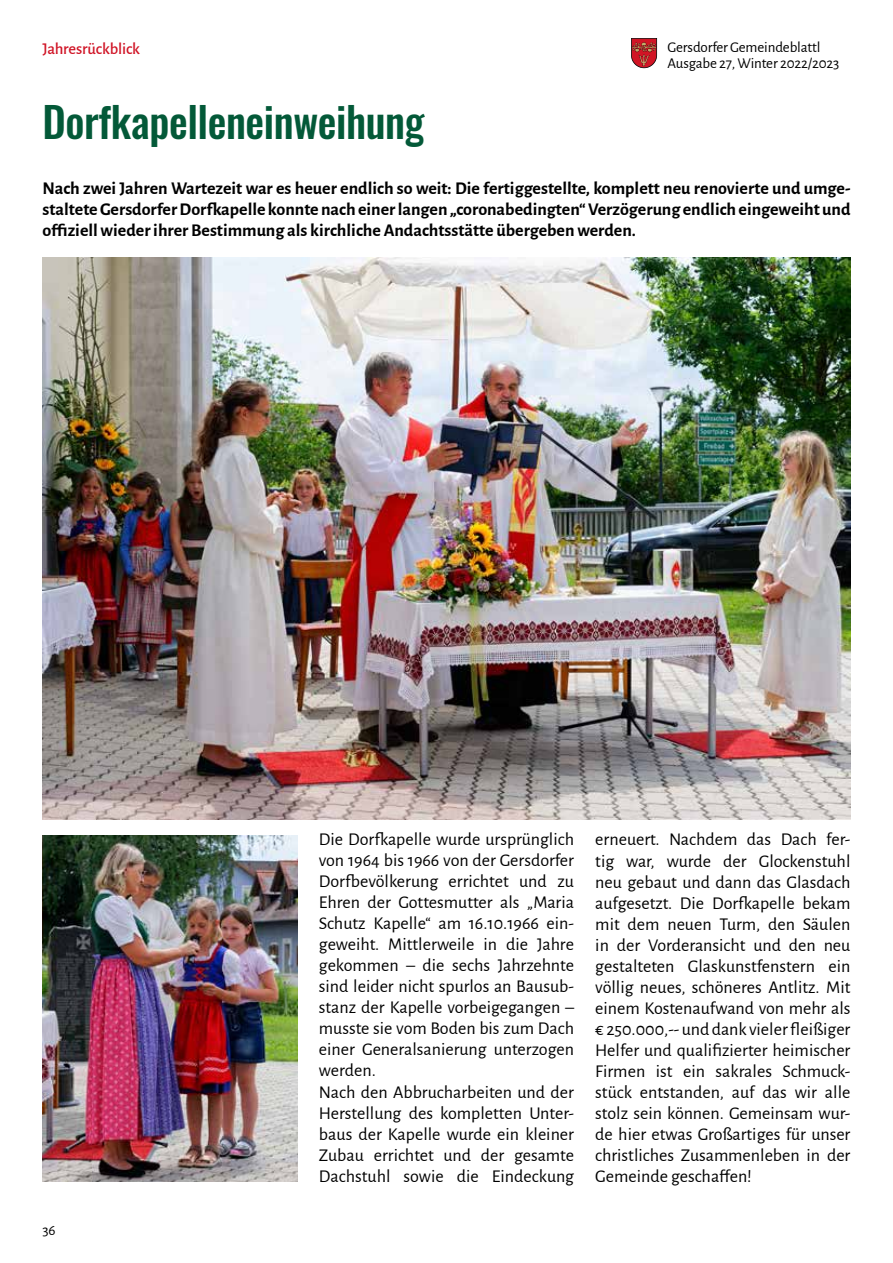
<style>
.page{position:relative;width:893px;height:1263px;background:#fff}
.page>*{position:absolute;margin:0;border:0;box-sizing:border-box;transform-origin:0 0}
.t1{font:500 42px "Oswald";letter-spacing:-.01em;color:#035938}
.t2{font:18px/21px "Alegreya Sans";color:#000}
.t3{font:700 18px/21px "Alegreya Sans";color:#000;text-align:justify}
.t4{font:500 16.5px "Alegreya Sans";letter-spacing:-.01em;color:#d01325}
.t5{font:15px/16.2px "Alegreya Sans";letter-spacing:-.01em;color:#000}
</style>
<div class="page">
<img style="left:43px;top:835px;width:255px;height:346px">
<img style="left:43px;top:257px;width:807px;height:563px">
<svg style="left:631px;top:38px;width:26px;height:30px"></svg>
<p class="t4" style="left:43px;top:37px;width:99px">Jahresrückblick</p>
<h1 class="t1" style="left:43px;top:100px;width:383px">Dorfkapelleneinweihung</h1>
<p class="t5" style="left:668px;top:38px;width:173px">Gersdorfer Gemeindeblattl<br>Ausgabe 27, Winter 2022/2023</p>
<p class="t3" style="left:43px;top:177px;width:809px">Nach zwei Jahren Wartezeit war es heuer endlich so weit: Die fertiggestellte, komplett neu renovierte und umge&shy;staltete Gersdorfer Dorfkapelle konnte nach einer langen „coronabedingten“ Verzögerung endlich eingeweiht und offiziell wieder ihrer Bestimmung als kirchliche Andachtsstätte übergeben werden.</p>
<p class="t5" style="left:43px;top:1221px;width:15px">36</p>
<p class="t2" style="left:319px;top:828px;width:257px">Die Dorfkapelle wurde ursprünglich von 1964 bis 1966 von der Gersdorfer<br>Dorfbevölkerung errichtet und zu<br>Ehren der Gottesmutter als „Maria<br>Schutz Kapelle“ am 16.10.1966 ein&shy;geweiht. Mittlerweile in die Jahre gekommen – die sechs Jahrzehnte sind leider nicht spurlos an Bausub&shy;stanz der Kapelle vorbeigegangen – musste sie vom Boden bis zum Dach einer Generalsanierung unterzogen werden.<br>Nach den Abbrucharbeiten und der<br>Herstellung des kompletten Unter&shy;baus der Kapelle wurde ein kleiner<br>Zubau errichtet und der gesamte<br>Dachstuhl sowie die Eindeckung</p>
<p class="t2" style="left:595px;top:828px;width:257px;text-align:justify">erneuert. Nachdem das Dach fer&shy;tig war, wurde der Glockenstuhl neu gebaut und dann das Glasdach aufgesetzt. Die Dorfkapelle bekam mit dem neuen Turm, den Säulen in der Vorderansicht und den neu gestalteten Glaskunstfenstern ein völlig neues, schöneres Antlitz. Mit einem Kostenaufwand von mehr als € 250.000,-- und dank vieler fleißiger Helfer und qualifizierter heimischer Firmen ist ein sakrales Schmuck&shy;stück entstanden, auf das wir alle stolz sein können. Gemeinsam wur&shy;de hier etwas Großartiges für unser christliches Zusammenleben in der Gemeinde geschaffen!</p>
</div>
